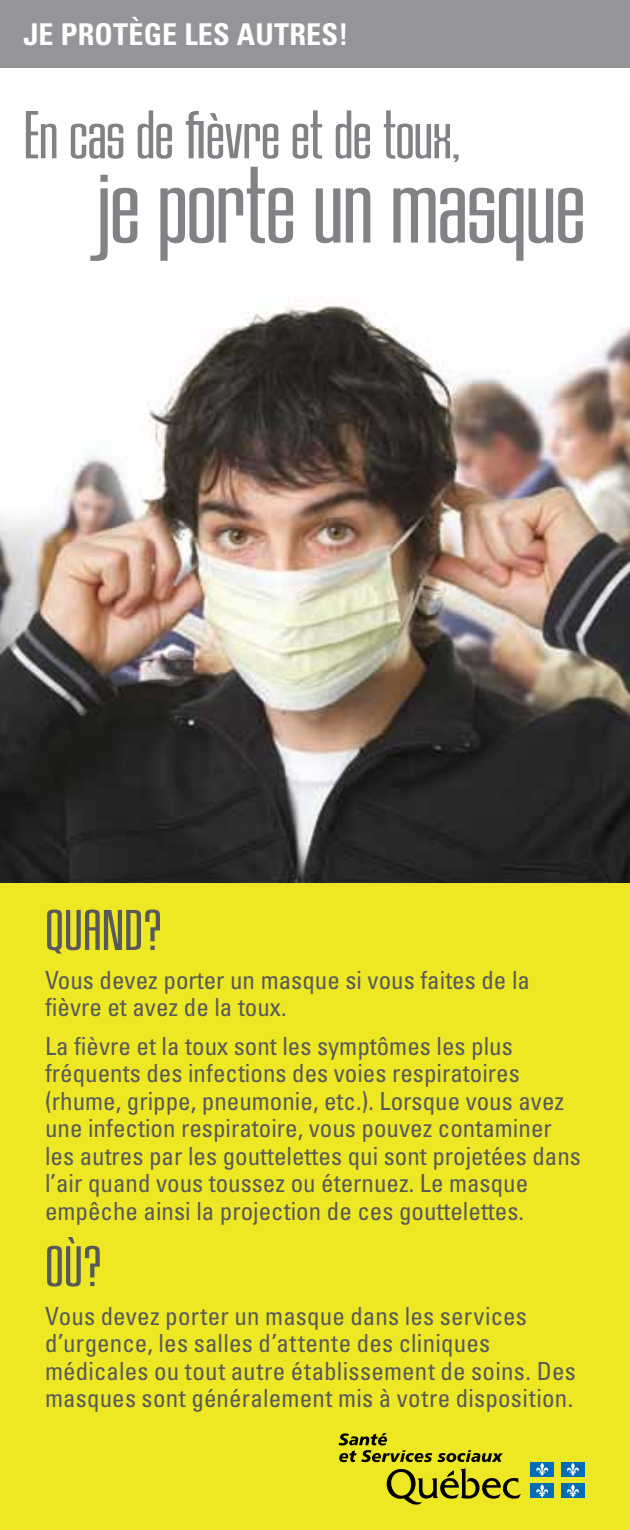
<style>
.page{position:relative;width:630px;height:1530px;background:#fff}
.page>*{position:absolute;margin:0;border:0;box-sizing:border-box;transform-origin:0 0}
.t1{font:112.25px "House Gothic Light One";color:#808285}
.t2{font:71px "House Gothic Light One";color:#808285}
.t3{font:60px "House Gothic Light One";color:#58595b}
.t4{font:700 condensed 30px "Univers";letter-spacing:.01em;color:#fff}
.t5{font:condensed 25px/27.5px "Univers";color:#58595b}
</style>
<div class="page">
<img style="left:0;top:300px;width:630px;height:584px">
<div style="left:0;top:884px;width:630px;height:646px;background:#eee824"></div>
<div style="left:0;top:0;width:630px;height:68px;background:#939598"></div>
<svg style="left:387px;top:1468px;width:134px;height:37px"></svg>
<svg style="left:339px;top:1433px;width:164px;height:29px"></svg>
<div style="left:530px;top:1462px;width:24px;height:15px;background:#006cb7"></div>
<svg style="left:536px;top:1463px;width:12px;height:13px"></svg>
<div style="left:561px;top:1462px;width:24px;height:15px;background:#006cb7"></div>
<svg style="left:567px;top:1463px;width:12px;height:13px"></svg>
<div style="left:530px;top:1483px;width:24px;height:15px;background:#006cb7"></div>
<svg style="left:536px;top:1484px;width:13px;height:13px"></svg>
<div style="left:561px;top:1483px;width:24px;height:15px;background:#006cb7"></div>
<svg style="left:567px;top:1484px;width:12px;height:13px"></svg>
<p class="t4" style="left:23px;top:16px;width:327px">JE PROTÈGE LES AUTRES!</p>
<h2 class="t2" style="left:23px;top:95px;width:438px">En cas de fièvre et de toux,</h2>
<h1 class="t1" style="left:97px;top:142px;width:489px">je porte un masque</h1>
<h3 class="t3" style="left:45px;top:896px;width:119px">Quand?</h3>
<p class="t5" style="left:45px;top:965px;width:487px">Vous devez porter un masque si vous faites de la fièvre et avez de la toux.</p>
<p class="t5" style="left:45px;top:1032px;width:537px">La fièvre et la toux sont les symptômes les plus fréquents des infections des voies respiratoires (rhume, grippe, pneumonie, etc.). Lorsque vous avez une infection respiratoire, vous pouvez contaminer les autres par les gouttelettes qui sont projetées dans l’air quand vous toussez ou éternuez. Le masque empêche ainsi la projection de ces gouttelettes.</p>
<h3 class="t3" style="left:45px;top:1232px;width:58px">Où?</h3>
<p class="t5" style="left:45px;top:1302px;width:532px">Vous devez porter un masque dans les services d’urgence, les salles d’attente des cliniques médicales ou tout autre établissement de soins. Des masques sont généralement mis à votre disposition.</p>
</div>
